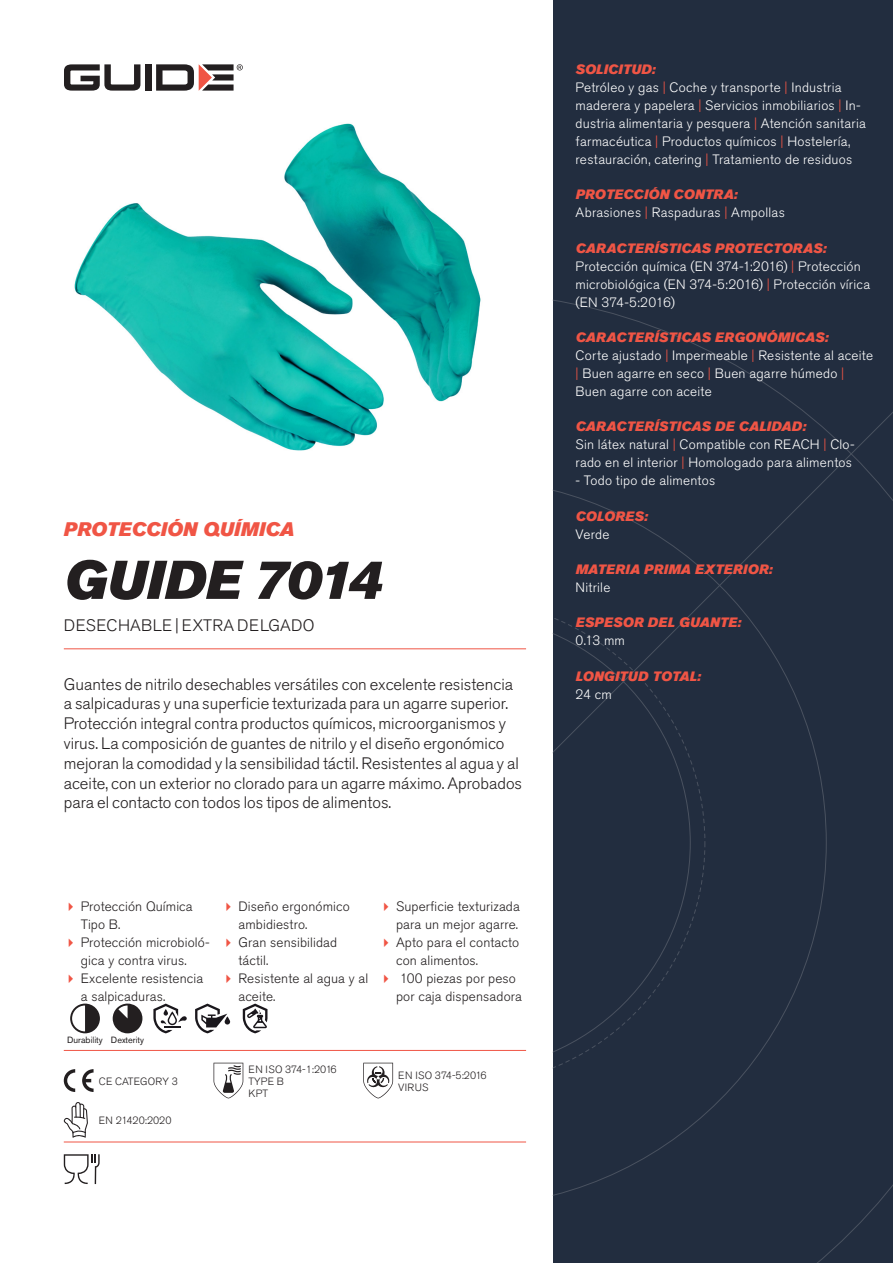
<style>
.page{position:relative;width:893px;height:1263px;background:#fff}
.page>*{position:absolute;margin:0;border:0;box-sizing:border-box;transform-origin:0 0}
.Rubrik{font:italic 54px "Akzidenz Grotesk Pro Super";color:#231f20}
.Överrubrik{font:italic 19.5px "Akzidenz Grotesk Pro Super";letter-spacing:.005em;color:#f05545}
.Ingress{font:300 16.5px/19.8px "Akzidenz Grotesk Pro";color:#231f20}
.Product_-_AltSegment{font:300 16.5px "Akzidenz Grotesk Pro";letter-spacing:.01em;color:#231f20}
.Produkt_-_Brödtext{font:300 13.5px/18px "Akzidenz Grotesk Pro";letter-spacing:.02em;color:#fff}
.t1{font:300 13.5px/18px "Akzidenz Grotesk Pro";letter-spacing:.01em;color:#231f20}
.Produkt_-_Namn{font:italic 13.5px "Akzidenz Grotesk Pro Super";letter-spacing:.01em;color:#f05545}
.t2{font:300 10.5px "Akzidenz Grotesk Pro";letter-spacing:.01em;color:#231f20}
.Produkt_-_Egenskaper{font:9px "Akzidenz Grotesk Pro";color:#231f20}
.s1{color:#f05545}
</style>
<div class="page">
<div style="left:145px;top:64px;width:7px;height:27px;background:#231f20"></div>
<svg style="left:156px;top:64px;width:87px;height:27px"></svg>
<svg style="left:64px;top:64px;width:76px;height:27px"></svg>
<div style="left:553px;top:0;width:340px;height:1263px;background:#222d3f"></div>
<svg style="left:553px;top:300px;width:340px;height:963px"></svg>
<hr style="left:64px;top:1050px;width:462px;height:1px;background:#f05545">
<hr style="left:64px;top:1142px;width:462px;height:1px;background:#f05545">
<svg style="left:70px;top:1003px;width:30px;height:30px"></svg>
<svg style="left:113px;top:1003px;width:29px;height:30px"></svg>
<svg style="left:153px;top:1003px;width:34px;height:30px"></svg>
<svg style="left:195px;top:1003px;width:35px;height:30px"></svg>
<svg style="left:243px;top:1003px;width:24px;height:30px"></svg>
<svg style="left:64px;top:1069px;width:11px;height:23px"></svg>
<svg style="left:82px;top:1069px;width:12px;height:23px"></svg>
<svg style="left:214px;top:1063px;width:29px;height:35px"></svg>
<svg style="left:363px;top:1063px;width:30px;height:35px"></svg>
<svg style="left:64px;top:1102px;width:24px;height:36px"></svg>
<svg style="left:64px;top:1154px;width:36px;height:30px"></svg>
<img style="left:74px;top:123px;width:407px;height:328px">
<hr style="left:64px;top:648px;width:462px;height:1px;background:#f05545">
<p class="Överrubrik" style="left:64px;top:517px;width:232px">PROTECCIÓN QUÍMICA</p>
<p class="Rubrik" style="left:64px;top:545px;width:320px">GUIDE 7014</p>
<p class="Product_-_AltSegment" style="left:64px;top:615px;width:252px">DESECHABLE | EXTRA DELGADO</p>
<p class="Ingress" style="left:64px;top:674px;width:460px">Guantes de nitrilo desechables versátiles con excelente resistencia a salpicaduras y una superficie texturizada para un agarre superior.<br>Protección integral contra productos químicos, microorganismos y virus. La composición de guantes de nitrilo y el diseño ergonómico mejoran la comodidad y la sensibilidad táctil. Resistentes al agua y al aceite, con un exterior no clorado para un agarre máximo. Aprobados para el contacto con todos los tipos de alimentos.</p>
<p class="t1" style="left:81px;top:897px;width:113px">Protección Química<br>Tipo B.</p>
<p class="t1" style="left:81px;top:933px;width:130px">Protección microbioló&shy;gica y contra virus.</p>
<p class="t1" style="left:81px;top:969px;width:124px">Excelente resistencia a salpicaduras.</p>
<p class="Produkt_-_Egenskaper" style="left:67px;top:1034px;width:37px">Durability</p>
<p class="Produkt_-_Egenskaper" style="left:111px;top:1034px;width:35px">Dexterity</p>
<p class="t2" style="left:99px;top:1074px;width:81px">CE CATEGORY 3</p>
<p class="t2" style="left:99px;top:1113px;width:74px">EN 21420:2020</p>
<p class="t1" style="left:238px;top:897px;width:113px">Diseño ergonómico ambidiestro.</p>
<p class="t1" style="left:238px;top:933px;width:100px">Gran sensibilidad táctil.</p>
<p class="t1" style="left:238px;top:969px;width:131px">Resistente al agua y al aceite.</p>
<p class="t2" style="left:248px;top:1062px;width:90px">EN ISO 374-1:2016</p>
<p class="t2" style="left:248px;top:1074px;width:37px">TYPE B</p>
<p class="t2" style="left:248px;top:1086px;width:21px">KPT</p>
<p class="t1" style="left:396px;top:897px;width:125px">Superficie texturizada para un mejor agarre.</p>
<p class="t1" style="left:396px;top:933px;width:125px">Apto para el contacto con alimentos.</p>
<p class="t1" style="left:396px;top:969px;width:127px">100 piezas por peso por caja dispensadora</p>
<p class="t2" style="left:398px;top:1068px;width:90px">EN ISO 374-5:2016</p>
<p class="t2" style="left:398px;top:1080px;width:32px">VIRUS</p>
<p class="Produkt_-_Namn" style="left:576px;top:60px;width:81px">SOLICITUD:</p>
<p class="Produkt_-_Brödtext" style="left:576px;top:78px;width:292px">Petróleo y gas <span class="s1">|</span> Coche y transporte <span class="s1">|</span> Industria maderera y papelera <span class="s1">|</span> Servicios inmobiliarios <span class="s1">|</span> In&shy;dustria alimentaria y pesquera <span class="s1">|</span> Atención sanitaria farmacéutica <span class="s1">|</span> Productos químicos <span class="s1">|</span> Hostelería, restauración, catering <span class="s1">|</span> Tratamiento de residuos</p>
<p class="Produkt_-_Namn" style="left:576px;top:186px;width:163px">PROTECCIÓN CONTRA:</p>
<p class="Produkt_-_Brödtext" style="left:576px;top:204px;width:211px">Abrasiones <span class="s1">|</span> Raspaduras <span class="s1">|</span> Ampollas</p>
<p class="Produkt_-_Namn" style="left:576px;top:239px;width:252px">CARACTERÍSTICAS PROTECTORAS:</p>
<p class="Produkt_-_Brödtext" style="left:576px;top:257px;width:296px">Protección química (EN 374-1:2016) <span class="s1">|</span> Protección microbiológica (EN 374-5:2016) <span class="s1">|</span> Protección vírica (EN 374-5:2016)</p>
<p class="Produkt_-_Namn" style="left:576px;top:328px;width:254px">CARACTERÍSTICAS ERGONÓMICAS:</p>
<p class="Produkt_-_Brödtext" style="left:576px;top:346px;width:299px">Corte ajustado <span class="s1">|</span> Impermeable <span class="s1">|</span> Resistente al aceite <span class="s1">|</span> Buen agarre en seco <span class="s1">|</span> Buen agarre húmedo <span class="s1">|<br></span>Buen agarre con aceite</p>
<p class="Produkt_-_Namn" style="left:576px;top:418px;width:232px">CARACTERÍSTICAS DE CALIDAD:</p>
<p class="Produkt_-_Brödtext" style="left:576px;top:436px;width:281px">Sin látex natural <span class="s1">|</span> Compatible con REACH <span class="s1">|</span> Clo&shy;rado en el interior <span class="s1">|</span> Homologado para alimentos</p>
<p class="Produkt_-_Brödtext" style="left:576px;top:472px;width:141px">- Todo tipo de alimentos</p>
<p class="Produkt_-_Namn" style="left:576px;top:507px;width:74px">COLORES:</p>
<p class="Produkt_-_Brödtext" style="left:576px;top:525px;width:35px">Verde</p>
<p class="Produkt_-_Namn" style="left:576px;top:560px;width:198px">MATERIA PRIMA EXTERIOR:</p>
<p class="Produkt_-_Brödtext" style="left:576px;top:578px;width:36px">Nitrile</p>
<p class="Produkt_-_Namn" style="left:576px;top:614px;width:167px">ESPESOR DEL GUANTE:</p>
<p class="Produkt_-_Brödtext" style="left:576px;top:632px;width:51px">0.13 mm</p>
<p class="Produkt_-_Namn" style="left:576px;top:667px;width:127px">LONGITUD TOTAL:</p>
<p class="Produkt_-_Brödtext" style="left:576px;top:685px;width:38px">24 cm</p>
</div>
